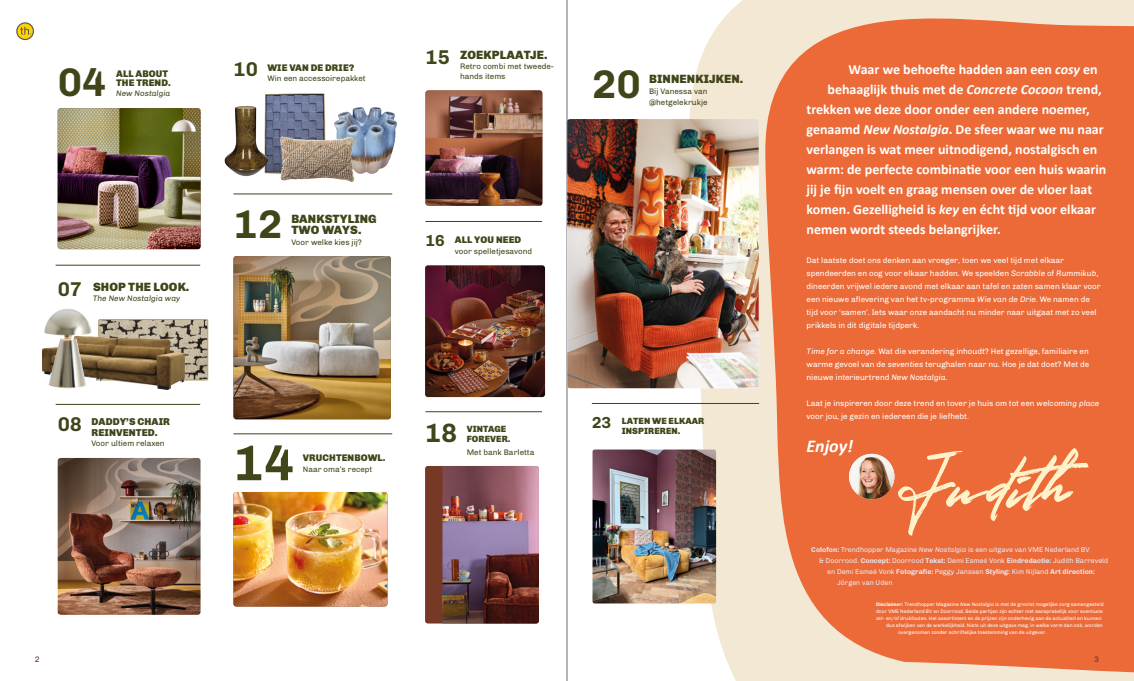
<style>
.page{position:relative;width:1134px;height:681px;background:#fff}
.page>*{position:absolute;margin:0;border:0;box-sizing:border-box;transform-origin:0 0}
.t1{font:700 50px "Chivo";color:#414519}
.t2{font:700 40px "Chivo";color:#414519}
.t3{font:700 26.5px "Chivo";color:#414519}
.t4{font:700 20px "Chivo";color:#414519}
.t5{font:italic 700 18px "Calibri";letter-spacing:-.005em;color:#fff}
.t6{font:700 16px "Chivo";color:#414519}
.t7{font:700 14px "Calibri";color:#fff}
.t8{font:900 12px/11px "Chivo";letter-spacing:.01em;color:#414519}
.t9{font:900 10px/11px "Chivo";letter-spacing:.01em;color:#414519}
.t10{font:900 9.6px/8.8px "Chivo";letter-spacing:.01em;color:#414519}
.t11{font:900 9px/10px "Chivo";letter-spacing:.01em;color:#414519}
.t12{font:8px/13px "Chivo";color:#fff}
.t13{font:8px/10px "Chivo";color:#414519}
.t14{font:italic 8px "Chivo";color:#414519}
.t15{font:8px "Chivo";color:#693536}
.t16{font:7px "Chivo";color:#e9e8f5}
.t17{font:5px "Chivo";color:#fff}
.s1{font-style:italic}
.s2{font-weight:700}
</style>
<div class="page">
<svg style="left:680px;top:0;width:454px;height:680px;fill:#f3e8d3"></svg>
<hr style="left:567px;top:0;width:1px;height:680px;background:#6c6a77">
<img style="left:425px;top:265px;width:120px;height:132px">
<img style="left:233px;top:492px;width:154px;height:114px">
<div style="left:425px;top:466px;width:114px;height:157px;background:#763926;border-radius:3px"></div>
<img style="left:442px;top:466px;width:97px;height:157px">
<img style="left:58px;top:108px;width:143px;height:141px">
<svg style="left:763px;top:0;width:371px;height:675px;background:#ed946b"></svg>
<div style="left:838px;top:49px;width:296px;height:575px;background:#eb6a37"></div>
<svg style="left:16px;top:22px;width:18px;height:18px"></svg>
<svg style="left:17px;top:23px;width:16px;height:16px"></svg>
<svg style="left:20px;top:27px;width:11px;height:8px"></svg>
<img style="left:58px;top:457px;width:143px;height:157px">
<img style="left:849px;top:453px;width:45px;height:46px;border-radius:23px">
<svg style="left:914px;top:547px;width:6px;height:6px"></svg>
<img style="left:101px;top:321px;width:105px;height:57px">
<div style="left:99px;top:319px;width:109px;height:61px;border:1px solid #b49d69"></div>
<img style="left:42px;top:348px;width:1px;height:23px">
<img style="left:43px;top:308px;width:49px;height:81px">
<img style="left:334px;top:107px;width:64px;height:67px">
<img style="left:265px;top:93px;width:60px;height:81px">
<img style="left:224px;top:106px;width:44px;height:70px">
<img style="left:280px;top:136px;width:2px;height:21px">
<img style="left:233px;top:256px;width:158px;height:163px">
<img style="left:567px;top:119px;width:192px;height:269px">
<img style="left:425px;top:90px;width:117px;height:116px">
<img style="left:592px;top:449px;width:124px;height:154px">
<hr style="left:233px;top:193px;width:159px;height:1px;background:#414519">
<hr style="left:233px;top:433px;width:159px;height:1px;background:#414519">
<hr style="left:425px;top:221px;width:117px;height:1px;background:#414519">
<hr style="left:425px;top:411px;width:117px;height:1px;background:#414519">
<hr style="left:56px;top:264px;width:144px;height:1px;background:#414519">
<hr style="left:56px;top:403px;width:144px;height:1px;background:#414519">
<hr style="left:592px;top:403px;width:167px;height:1px;background:#414519">
<svg style="left:898px;top:448px;width:190px;height:89px;background:#ee8251"></svg>
<h2 class="t2" style="left:58px;top:51px;width:50px">04</h2>
<p class="t10" style="left:116px;top:69px;width:56px">ALL ABOUT<br>THE TREND.</p>
<p class="t14" style="left:116px;top:87px;width:56px">New Nostalgia</p>
<h3 class="t4" style="left:58px;top:273px;width:26px">07</h3>
<h3 class="t8" style="left:93px;top:281px;width:98px">SHOP THE LOOK.</h3>
<p class="t14" style="left:93px;top:292px;width:89px">The New Nostalgia way</p>
<h3 class="t4" style="left:58px;top:409px;width:26px">08</h3>
<p class="t9" style="left:91px;top:415px;width:80px">DADDY’S CHAIR<br>REINVENTED.</p>
<p class="t13" style="left:91px;top:437px;width:75px">Voor ultiem relaxen</p>
<h3 class="t4" style="left:233px;top:54px;width:26px">10</h3>
<p class="t10" style="left:267px;top:63px;width:88px">WIE VAN DE DRIE?</p>
<p class="t13" style="left:267px;top:73px;width:100px">Win een accessoirepakket</p>
<h3 class="t4" style="left:425px;top:42px;width:26px">15</h3>
<h3 class="t8" style="left:460px;top:49px;width:89px">ZOEKPLAATJE.</h3>
<p class="t13" style="left:460px;top:61px;width:96px">Retro combi met tweede&shy;hands items</p>
<h2 class="t2" style="left:592px;top:53px;width:50px">20</h2>
<h3 class="t8" style="left:649px;top:73px;width:96px">BINNENKIJKEN.</h3>
<p class="t13" style="left:649px;top:86px;width:60px">Bij Vanessa van</p>
<p class="t13" style="left:649px;top:97px;width:60px">@hetgelekrukje</p>
<h2 class="t2" style="left:233px;top:192px;width:50px">12</h2>
<h3 class="t8" style="left:291px;top:212px;width:87px">BANKSTYLING<br>TWO WAYS.</h3>
<h3 class="t6" style="left:425px;top:228px;width:21px">16</h3>
<p class="t13" style="left:291px;top:236px;width:72px">Voor welke kies jij?</p>
<p class="t10" style="left:455px;top:234px;width:68px">ALL YOU NEED</p>
<p class="t13" style="left:455px;top:245px;width:79px">voor spelletjesavond</p>
<h1 class="t1" style="left:233px;top:424px;width:63px">14</h1>
<p class="t10" style="left:303px;top:452px;width:84px">VRUCHTENBOWL.</p>
<p class="t13" style="left:303px;top:463px;width:71px">Naar oma’s recept</p>
<h3 class="t3" style="left:425px;top:412px;width:34px">18</h3>
<p class="t11" style="left:467px;top:423px;width:45px">VINTAGE<br>FOREVER.</p>
<p class="t13" style="left:467px;top:446px;width:69px">Met bank Barletta</p>
<h3 class="t6" style="left:592px;top:410px;width:21px">23</h3>
<p class="t11" style="left:622px;top:415px;width:84px">LATEN WE ELKAAR<br>INSPIREREN.</p>
<h3 class="t7" style="left:848px;top:59px;width:251px">Waar we behoefte hadden aan een <span class="s1">cosy</span> en</h3>
<h3 class="t7" style="left:827px;top:79px;width:276px">behaaglijk thuis met de <span class="s1">Concrete Cocoon</span> trend,</h3>
<h3 class="t7" style="left:806px;top:99px;width:285px">trekken we deze door onder een andere noemer,</h3>
<h3 class="t7" style="left:806px;top:119px;width:299px">genaamd <span class="s1">New Nostalgia</span>. De sfeer waar we nu naar</h3>
<h3 class="t7" style="left:806px;top:139px;width:292px">verlangen is wat meer uitnodigend, nostalgisch en</h3>
<h3 class="t7" style="left:806px;top:159px;width:301px">warm: de perfecte combinatie voor een huis waarin</h3>
<h3 class="t7" style="left:806px;top:179px;width:287px">jij je fijn voelt en graag mensen over de vloer laat</h3>
<h3 class="t7" style="left:806px;top:199px;width:291px">komen. Gezelligheid is <span class="s1">key</span> en écht tijd voor elkaar</h3>
<h3 class="t7" style="left:806px;top:219px;width:196px">nemen wordt steeds belangrijker.</h3>
<p class="t12" style="left:806px;top:253px;width:295px">Dat laatste doet ons denken aan vroeger, toen we veel tijd met elkaar spendeerden en oog voor elkaar hadden. We speelden <span class="s1">Scrabble</span> of <span class="s1">Rummikub</span>, dineerden vrijwel iedere avond met elkaar aan tafel en zaten samen klaar voor een nieuwe aflevering van het tv-programma <span class="s1">Wie van de Drie</span>. We namen de tijd voor ‘samen’. Iets waar onze aandacht nu minder naar uitgaat met zo veel prikkels in dit digitale tijdperk.</p>
<p class="t12" style="left:806px;top:344px;width:284px;text-align:justify"><span class="s1">Time for a change</span>. Wat die verandering inhoudt? Het gezellige, familiaire en warme gevoel van de <span class="s1">seventies</span> terughalen naar nu. Hoe je dat doet? Met de nieuwe interieurtrend <span class="s1">New Nostalgia</span>.</p>
<p class="t12" style="left:806px;top:396px;width:294px">Laat je inspireren door deze trend en tover je huis om tot een <span class="s1">welcoming place </span>voor jou, je gezin en iedereen die je liefhebt.</p>
<h3 class="t5" style="left:806px;top:433px;width:48px">Enjoy!</h3>
<p class="t16" style="left:811px;top:544px;width:280px"><span class="s2">Colofon:</span> Trendhopper Magazine <span class="s1">New Nostalgia</span> is een uitgave van VME Nederland BV</p>
<p class="t16" style="left:819px;top:555px;width:290px">&amp; Doorrood. <span class="s2">Concept:</span> Doorrood <span class="s2">Tekst:</span> Demi Esmeé Vonk <span class="s2">Eindredactie:</span> Judith Barreveld</p>
<p class="t16" style="left:827px;top:566px;width:269px">en Demi Esmeé Vonk <span class="s2">Fotografie:</span> Peggy Janssen <span class="s2">Styling:</span> Kim Nijland <span class="s2">Art direction:</span></p>
<p class="t16" style="left:837px;top:577px;width:57px">Jörgen van Uden</p>
<p class="t17" style="left:876px;top:600px;width:229px"><span class="s2">Disclaimer:</span> Trendhopper Magazine <span class="s1">New Nostalgia</span> is met de grootst mogelijke zorg samengesteld</p>
<p class="t17" style="left:876px;top:607px;width:228px">door VME Nederland BV en Doorrood. Beide partijen zijn echter niet aansprakelijk voor eventuele</p>
<p class="t17" style="left:876px;top:614px;width:227px">zet- en/of drukfouten. Het assortiment en de prijzen zijn onderhevig aan de actualiteit en kunnen</p>
<p class="t17" style="left:886px;top:621px;width:218px">dus afwijken van de werkelijkheid. Niets uit deze uitgave mag, in welke vorm dan ook, worden</p>
<p class="t17" style="left:898px;top:628px;width:150px">overgenomen zonder schriftelijke toestemming van de uitgever.</p>
<p class="t15" style="left:35px;top:653px;width:6px">2</p>
<p class="t15" style="left:1094px;top:653px;width:6px">3</p>
</div>
